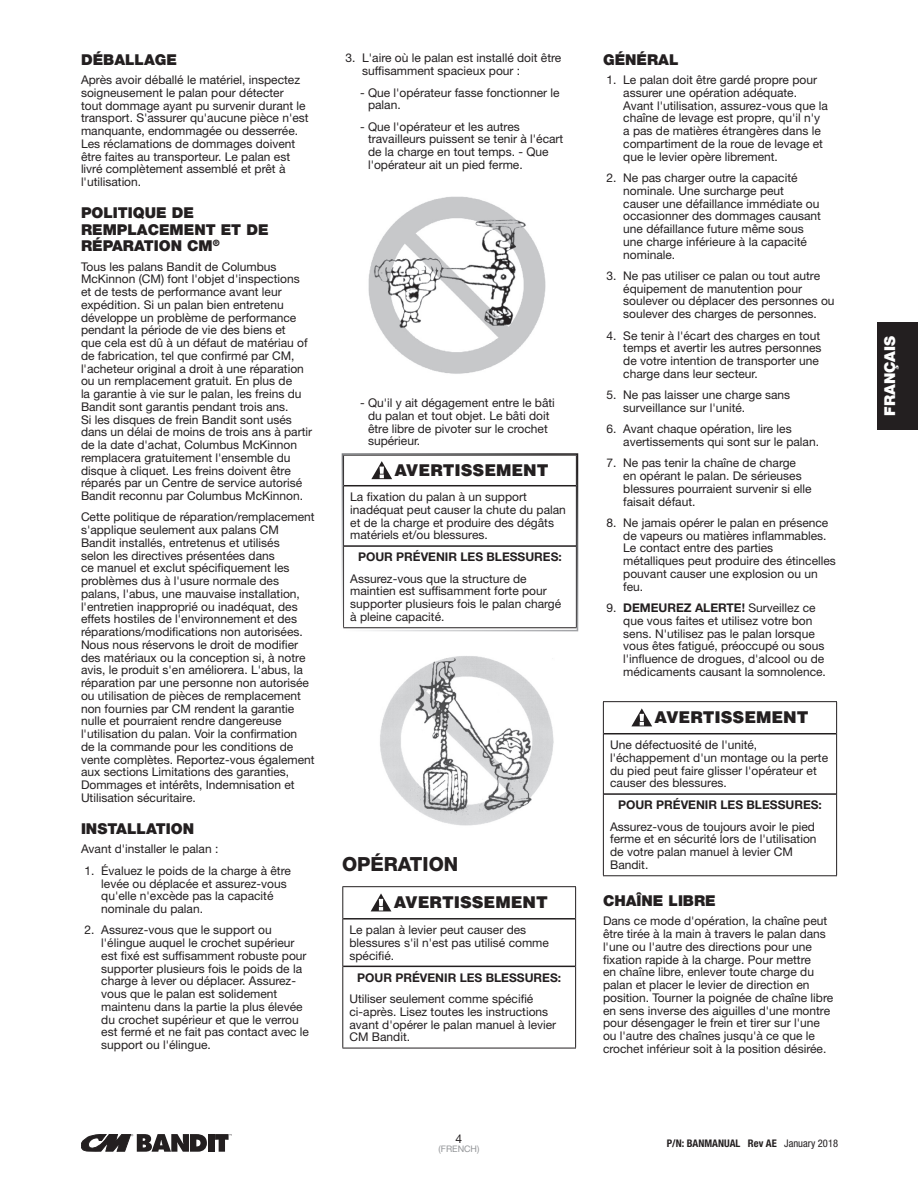
<style>
.page{position:relative;width:918px;height:1188px;background:#fff}
.page>*{position:absolute;margin:0;border:0;box-sizing:border-box;transform-origin:0 0}
.t1{font:800 19.5px "Helvetica Neue LT Std";color:#231f20}
.t2{font:900 16.35px "Helvetica";color:#231f20}
.t3{font:900 15px/16.5px "Helvetica Neue LT Std";color:#231f20}
.t4{font:900 15px "Helvetica Neue LT Std";color:#fff}
.t5{font:12px/12.8px "Helvetica Neue LT Std";color:#231f20}
.t6{font:700 12px "Helvetica Neue LT Std";color:#231f20}
.t7{font:700 condensed 10.5px "Helvetica Neue LT Std";color:#231f20}
.t8{font:9px "Helvetica Neue LT Std";color:#939598}
.s1{font-weight:700}
.s2{font-weight:400}
</style>
<div class="page">
<img style="left:380px;top:656px;width:174px;height:170px">
<img style="left:368px;top:196px;width:178px;height:178px">
<div style="left:878px;top:322px;width:40px;height:108px;background:#231f20"></div>
<div style="left:208px;top:1134px;width:6px;height:18px;background:#231f20"></div>
<svg style="left:215px;top:1134px;width:17px;height:18px"></svg>
<svg style="left:81px;top:1134px;width:126px;height:18px"></svg>
<hr style="left:344px;top:485px;width:232px;height:1px;background:#231f20">
<hr style="left:344px;top:545px;width:232px;height:2px;background:#231f20">
<hr style="left:343px;top:627px;width:234px;height:1px;background:#231f20">
<svg style="left:371px;top:461px;width:21px;height:18px"></svg>
<div style="left:342px;top:453px;width:236px;height:178px;border:2px solid #fff"></div>
<hr style="left:343px;top:918px;width:232px;height:2px;background:#231f20">
<hr style="left:343px;top:966px;width:232px;height:1px;background:#231f20">
<hr style="left:342px;top:886px;width:234px;height:1px;background:#231f20">
<hr style="left:342px;top:887px;width:1px;height:32px;background:#231f20">
<hr style="left:575px;top:887px;width:1px;height:32px;background:#231f20">
<hr style="left:342px;top:919px;width:1px;height:47px;background:#231f20">
<hr style="left:575px;top:919px;width:1px;height:47px;background:#231f20">
<hr style="left:342px;top:966px;width:1px;height:82px;background:#231f20">
<hr style="left:575px;top:966px;width:1px;height:82px;background:#231f20">
<hr style="left:342px;top:1048px;width:234px;height:1px;background:#231f20">
<svg style="left:371px;top:893px;width:20px;height:18px"></svg>
<hr style="left:604px;top:733px;width:232px;height:1px;background:#231f20">
<hr style="left:604px;top:793px;width:232px;height:2px;background:#231f20">
<hr style="left:603px;top:701px;width:234px;height:1px;background:#231f20">
<hr style="left:603px;top:702px;width:1px;height:32px;background:#231f20">
<hr style="left:836px;top:702px;width:1px;height:32px;background:#231f20">
<hr style="left:603px;top:734px;width:1px;height:60px;background:#231f20">
<hr style="left:836px;top:734px;width:1px;height:60px;background:#231f20">
<hr style="left:603px;top:794px;width:1px;height:81px;background:#231f20">
<hr style="left:836px;top:794px;width:1px;height:81px;background:#231f20">
<hr style="left:603px;top:875px;width:234px;height:1px;background:#231f20">
<svg style="left:631px;top:708px;width:21px;height:18px"></svg>
<p class="t3" style="left:81px;top:51px;width:98px">DÉBALLAGE</p>
<p class="t5" style="left:81px;top:73px;width:229px">Après avoir déballé le matériel, inspectez soigneusement le palan pour détecter<br>tout dommage ayant pu survenir durant le transport. S'assurer qu'aucune pièce n'est manquante, endommagée ou desserrée.<br>Les réclamations de dommages doivent être faites au transporteur. Le palan est livré complètement assemblé et prêt à l'utilisation.</p>
<p class="t3" style="left:81px;top:204px;width:189px">POLITIQUE DE<br>REMPLACEMENT ET DE<br>RÉPARATION CM<sup>®</sup></p>
<p class="t5" style="left:81px;top:260px;width:233px">Tous les palans Bandit de Columbus McKinnon (CM) font l'objet d'inspections et de tests de performance avant leur expédition. Si un palan bien entretenu développe un problème de performance pendant la période de vie des biens et<br>que cela est dû à un défaut de matériau of de fabrication, tel que confirmé par CM, l'acheteur original a droit à une réparation ou un remplacement gratuit. En plus de<br>la garantie à vie sur le palan, les freins du Bandit sont garantis pendant trois ans.<br>Si les disques de frein Bandit sont usés dans un délai de moins de trois ans à partir de la date d'achat, Columbus McKinnon remplacera gratuitement l'ensemble du disque à cliquet. Les freins doivent être réparés par un Centre de service autorisé Bandit reconnu par Columbus McKinnon.</p>
<p class="t5" style="left:81px;top:511px;width:235px">Cette politique de réparation/remplacement s'applique seulement aux palans CM Bandit installés, entretenus et utilisés<br>selon les directives présentées dans<br>ce manuel et exclut spécifiquement les problèmes dus à l'usure normale des palans, l'abus, une mauvaise installation, l'entretien inapproprié ou inadéquat, des effets hostiles de l'environnement et des réparations/modifications non autorisées.<br>Nous nous réservons le droit de modifier des matériaux ou la conception si, à notre avis, le produit s'en améliorera. L'abus, la réparation par une personne non autorisée ou utilisation de pièces de remplacement non fournies par CM rendent la garantie nulle et pourraient rendre dangereuse l'utilisation du palan. Voir la confirmation<br>de la commande pour les conditions de vente complètes. Reportez-vous également aux sections Limitations des garanties, Dommages et intérêts, Indemnisation et Utilisation sécuritaire.</p>
<p class="t3" style="left:81px;top:820px;width:115px">INSTALLATION</p>
<p class="t5" style="left:81px;top:843px;width:139px">Avant d'installer le palan :</p>
<p class="t5" style="left:101px;top:864px;width:191px;text-indent:-17px">1. Évaluez le poids de la charge à être levée ou déplacée et assurez-vous qu'elle n'excède pas la capacité nominale du palan.</p>
<p class="t5" style="left:101px;top:924px;width:209px;text-indent:-17px">2. Assurez-vous que le support ou l'élingue auquel le crochet supérieur est fixé est suffisamment robuste pour supporter plusieurs fois le poids de la charge à lever ou déplacer. Assurez&shy;vous que le palan est solidement maintenu dans la partie la plus élevée du crochet supérieur et que le verrou est fermé et ne fait pas contact avec le support ou l'élingue.</p>
<p class="t5" style="left:362px;top:52px;width:201px;text-indent:-17px">3. L'aire où le palan est installé doit être suffisamment spacieux pour :</p>
<p class="t5" style="left:368px;top:86px;width:193px;text-indent:-8px">- Que l'opérateur fasse fonctionner le palan.</p>
<p class="t5" style="left:368px;top:120px;width:197px;text-indent:-8px">- Que l'opérateur et les autres travailleurs puissent se tenir à l'écart de la charge en tout temps. - Que l'opérateur ait un pied ferme.</p>
<p class="t5" style="left:368px;top:396px;width:188px;text-indent:-8px">- Qu'il y ait dégagement entre le bâti du palan et tout objet. Le bâti doit être libre de pivoter sur le crochet supérieur.</p>
<h2 class="t2" style="left:394px;top:459px;width:156px">AVERTISSEMENT</h2>
<p class="t5" style="left:350px;top:490px;width:217px">La fixation du palan à un support inadéquat peut causer la chute du palan et de la charge et produire des dégâts matériels et/ou blessures.</p>
<p class="t6" style="left:358px;top:550px;width:205px">POUR PRÉVENIR LES BLESSURES:</p>
<p class="t5" style="left:350px;top:572px;width:213px">Assurez-vous que la structure de maintien est suffisamment forte pour supporter plusieurs fois le palan chargé à pleine capacité.</p>
<h1 class="t1" style="left:342px;top:852px;width:118px">OPÉRATION</h1>
<h2 class="t2" style="left:394px;top:892px;width:156px">AVERTISSEMENT</h2>
<p class="t5" style="left:350px;top:923px;width:201px">Le palan à levier peut causer des blessures s'il n'est pas utilisé comme spécifié.</p>
<p class="t6" style="left:357px;top:970px;width:205px">POUR PRÉVENIR LES BLESSURES:</p>
<p class="t5" style="left:350px;top:992px;width:208px">Utiliser seulement comme spécifié ci-après. Lisez toutes les instructions avant d'opérer le palan manuel à levier<br>CM Bandit.</p>
<p class="t5" style="left:456px;top:1132px;width:8px">4</p>
<p class="t8" style="left:439px;top:1144px;width:42px">(FRENCH)</p>
<p class="t3" style="left:603px;top:51px;width:77px">GÉNÉRAL</p>
<p class="t5" style="left:623px;top:73px;width:206px;text-indent:-17px">1. Le palan doit être gardé propre pour assurer une opération adéquate.<br>Avant l'utilisation, assurez-vous que la chaîne de levage est propre, qu'il n'y a pas de matières étrangères dans le compartiment de la roue de levage et que le levier opère librement.</p>
<p class="t5" style="left:623px;top:171px;width:199px;text-indent:-17px">2. Ne pas charger outre la capacité nominale. Une surcharge peut causer une défaillance immédiate ou occasionner des dommages causant une défaillance future même sous une charge inférieure à la capacité nominale.</p>
<p class="t5" style="left:623px;top:269px;width:213px;text-indent:-17px">3. Ne pas utiliser ce palan ou tout autre équipement de manutention pour soulever ou déplacer des personnes ou soulever des charges de personnes.</p>
<p class="t5" style="left:623px;top:329px;width:200px;text-indent:-17px">4. Se tenir à l'écart des charges en tout temps et avertir les autres personnes de votre intention de transporter une charge dans leur secteur.</p>
<p class="t5" style="left:623px;top:388px;width:169px;text-indent:-17px">5. Ne pas laisser une charge sans surveillance sur l'unité.</p>
<p class="t5" style="left:623px;top:422px;width:197px;text-indent:-17px">6. Avant chaque opération, lire les avertissements qui sont sur le palan.</p>
<p class="t5" style="left:623px;top:457px;width:190px;text-indent:-17px">7. Ne pas tenir la chaîne de charge en opérant le palan. De sérieuses blessures pourraient survenir si elle faisait défaut.</p>
<p class="t5" style="left:623px;top:516px;width:214px;text-indent:-17px">8. Ne jamais opérer le palan en présence de vapeurs ou matières inflammables.<br>Le contact entre des parties métalliques peut produire des étincelles pouvant causer une explosion ou un feu.</p>
<p class="t5" style="left:623px;top:601px;width:204px;text-indent:-17px">9. <span class="s1">DEMEUREZ ALERTE!</span> Surveillez ce que vous faites et utilisez votre bon sens. N'utilisez pas le palan lorsque vous êtes fatigué, préoccupé ou sous l'influence de drogues, d'alcool ou de médicaments causant la somnolence.</p>
<h2 class="t2" style="left:655px;top:707px;width:156px">AVERTISSEMENT</h2>
<p class="t5" style="left:610px;top:738px;width:220px">Une défectuosité de l'unité, l'échappement d'un montage ou la perte du pied peut faire glisser l'opérateur et causer des blessures.</p>
<p class="t6" style="left:618px;top:798px;width:205px">POUR PRÉVENIR LES BLESSURES:</p>
<p class="t5" style="left:610px;top:820px;width:208px">Assurez-vous de toujours avoir le pied ferme et en sécurité lors de l'utilisation de votre palan manuel à levier CM<br>Bandit.</p>
<p class="t3" style="left:603px;top:892px;width:114px">CHAÎNE LIBRE</p>
<p class="t5" style="left:603px;top:915px;width:232px">Dans ce mode d'opération, la chaîne peut être tirée à la main à travers le palan dans l'une ou l'autre des directions pour une fixation rapide à la charge. Pour mettre<br>en chaîne libre, enlever toute charge du palan et placer le levier de direction en position. Tourner la poignée de chaîne libre en sens inverse des aiguilles d'une montre pour désengager le frein et tirer sur l'une ou l'autre des chaînes jusqu'à ce que le crochet inférieur soit à la position désirée.</p>
<p class="t7" style="left:667px;top:1137px;width:173px">P/N: BANMANUAL Rev AE <span class="s2">January 2018</span></p>
<p class="t4" style="left:881px;top:416px;width:81px;rotate:-90deg">FRANÇAIS</p>
</div>
